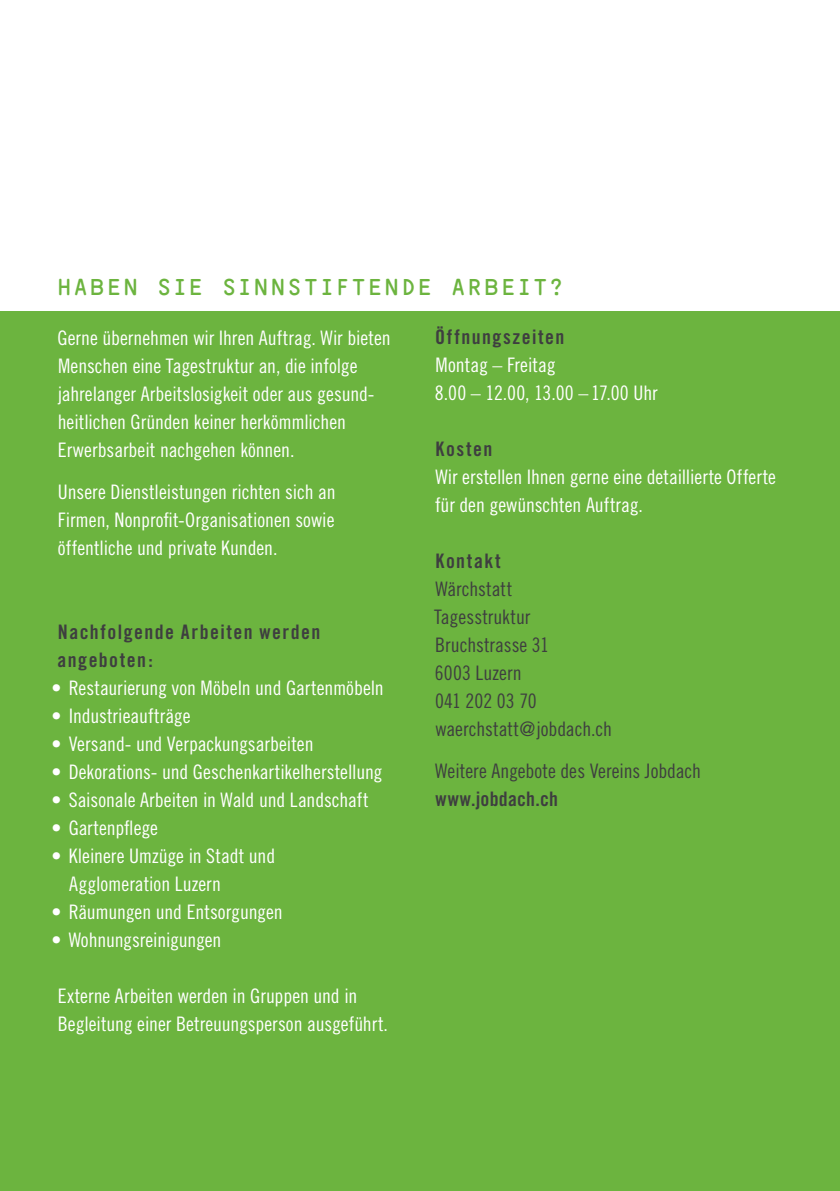
<style>
.page{position:relative;width:840px;height:1191px;background:#fff}
.page>*{position:absolute;margin:0;border:0;box-sizing:border-box;transform-origin:0 0}
.t1{font:24px "Ocr B";letter-spacing:.08em;color:#6cb43f}
.t2{font:20px/28px "Trade Gothic Cond Eighteen";color:#fff}
.t3{font:20px/28px "Trade Gothic Cond Eighteen";color:#3e3e3f}
.t4{font:20px/28px "Trade Gothic Bold Cond Twenty";letter-spacing:.07em;color:#3e3e3f}
.t5{font:20px "Trade Gothic Bold Cond Twenty";letter-spacing:.015em;color:#3e3e3f}
</style>
<div class="page">
<div style="left:0;top:312px;width:839px;height:879px;background:#6cb43f"></div>
<p class="t1" style="left:57px;top:277px;width:508px">HABEN SIE SINNSTIFTENDE ARBEIT?</p>
<p class="t2" style="left:57px;top:323px;width:334px">Gerne übernehmen wir Ihren Auftrag. Wir bieten Menschen eine Tagestruktur an, die infolge jahrelanger Arbeitslosigkeit oder aus gesund&shy;heitlichen Gründen keiner herkömmlichen Erwerbsarbeit nachgehen können.</p>
<p class="t2" style="left:58px;top:477px;width:279px;text-align:justify">Unsere Dienstleistungen richten sich an Firmen, Nonprofit-Organisationen sowie öffentliche und private Kunden.</p>
<p class="t4" style="left:435px;top:323px;width:131px">Öffnungszeiten</p>
<p class="t2" style="left:434px;top:351px;width:224px">Montag – Freitag<br>8.00 – 12.00, 13.00 – 17.00 Uhr</p>
<p class="t4" style="left:435px;top:435px;width:58px">Kosten</p>
<p class="t2" style="left:435px;top:463px;width:342px">Wir erstellen Ihnen gerne eine detaillierte Offerte für den gewünschten Auftrag.</p>
<p class="t4" style="left:435px;top:547px;width:67px">Kontakt</p>
<p class="t3" style="left:434px;top:575px;width:179px">Wärchstatt<br>Tagesstruktur<br>Bruchstrasse 31<br>6003 Luzern<br>041 202 03 70 waerchstatt@jobdach.ch</p>
<p class="t3" style="left:435px;top:757px;width:267px">Weitere Angebote des Vereins Jobdach</p>
<p class="t5" style="left:435px;top:787px;width:124px">www.jobdach.ch</p>
<p class="t4" style="left:58px;top:617px;width:264px">Nachfolgende Arbeiten werden angeboten:</p>
<p class="t2" style="left:51px;top:673px;width:333px">• Restaurierung von Möbeln und Gartenmöbeln</p>
<p class="t2" style="left:51px;top:701px;width:140px">• Industrieaufträge</p>
<p class="t2" style="left:51px;top:729px;width:263px">• Versand- und Verpackungsarbeiten</p>
<p class="t2" style="left:51px;top:757px;width:332px">• Dekorations- und Geschenkartikelherstellung</p>
<p class="t2" style="left:51px;top:785px;width:318px">• Saisonale Arbeiten in Wald und Landschaft</p>
<p class="t2" style="left:51px;top:813px;width:108px">• Gartenpflege</p>
<p class="t2" style="left:69px;top:841px;width:207px;text-indent:-18px">• Kleinere Umzüge in Stadt und<br>Agglomeration Luzern</p>
<p class="t2" style="left:51px;top:897px;width:232px">• Räumungen und Entsorgungen</p>
<p class="t2" style="left:51px;top:925px;width:171px">• Wohnungsreinigungen</p>
<p class="t2" style="left:58px;top:981px;width:331px">Externe Arbeiten werden in Gruppen und in<br>Begleitung einer Betreuungsperson ausgeführt.</p>
</div>
